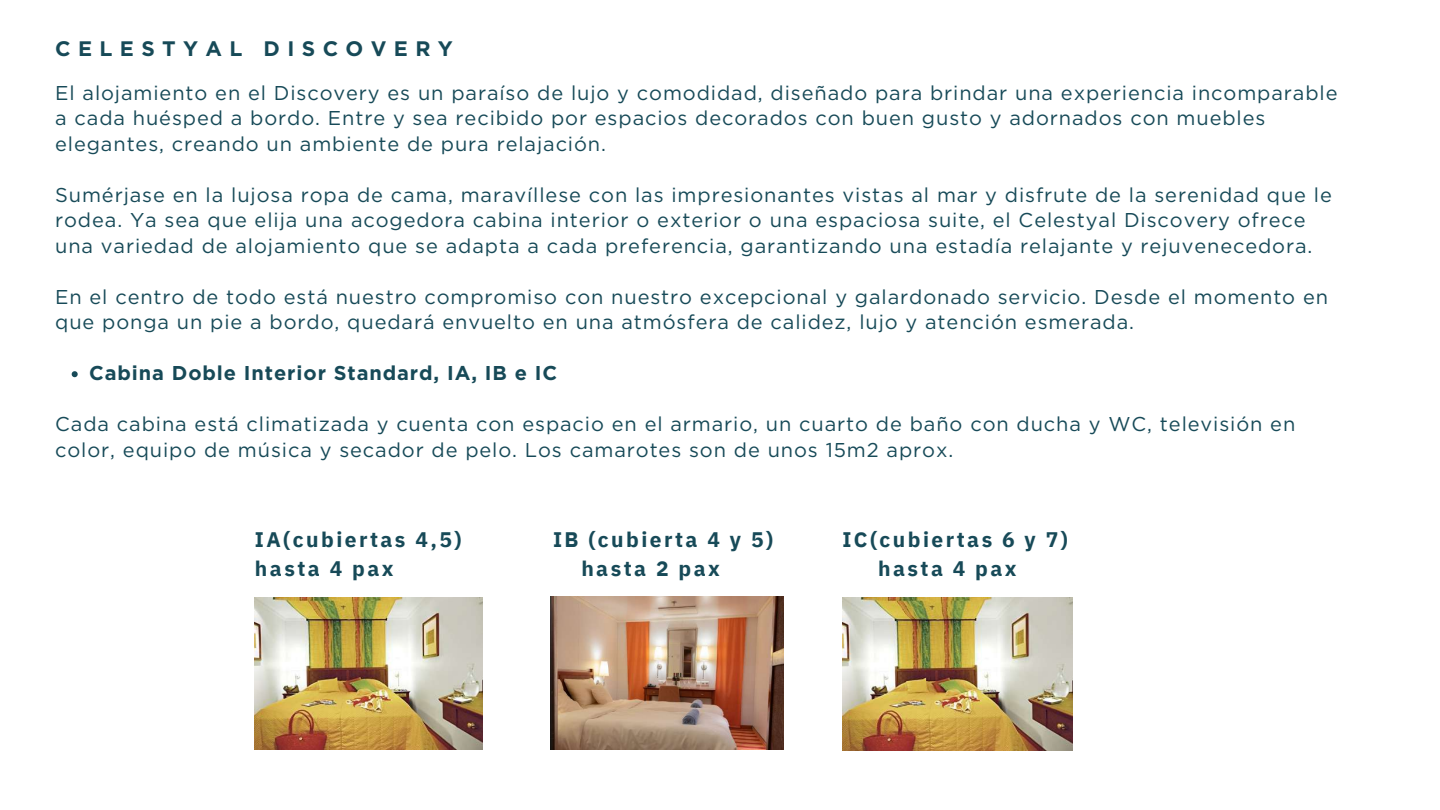
<style>
.page{position:relative;width:1440px;height:810px;background:#fff}
.page>*{position:absolute;margin:0;border:0;box-sizing:border-box;transform-origin:0 0}
.t1{font:700 21px "IBM Plex Sans";letter-spacing:.115em;color:#174a58}
.t2{font:700 21px "Gotham";letter-spacing:.35em;color:#174a58}
.t3{font:20px/25.5px "Gotham";letter-spacing:.045em;color:#174a58}
.t4{font:700 20px "Gotham";letter-spacing:.045em;color:#174a58}
</style>
<div class="page">
<svg style="left:72px;top:371px;width:6px;height:6px"></svg>
<img style="left:255px;top:598px;width:227px;height:151px">
<img style="left:551px;top:596px;width:232px;height:153px">
<img style="left:843px;top:598px;width:229px;height:153px">
<p class="t2" style="left:55px;top:35px;width:399px">CELESTYAL DISCOVERY</p>
<p class="t3" style="left:55px;top:80px;width:1284px">El alojamiento en el Discovery es un paraíso de lujo y comodidad, diseñado para brindar una experiencia incomparable a cada huésped a bordo. Entre y sea recibido por espacios decorados con buen gusto y adornados con muebles elegantes, creando un ambiente de pura relajación.</p>
<p class="t3" style="left:55px;top:182px;width:1278px">Sumérjase en la lujosa ropa de cama, maravíllese con las impresionantes vistas al mar y disfrute de la serenidad que le rodea. Ya sea que elija una acogedora cabina interior o exterior o una espaciosa suite, el Celestyal Discovery ofrece una variedad de alojamiento que se adapta a cada preferencia, garantizando una estadía relajante y rejuvenecedora.</p>
<p class="t3" style="left:55px;top:284px;width:1274px">En el centro de todo está nuestro compromiso con nuestro excepcional y galardonado servicio. Desde el momento en que ponga un pie a bordo, quedará envuelto en una atmósfera de calidez, lujo y atención esmerada.</p>
<p class="t4" style="left:89px;top:361px;width:470px">Cabina Doble Interior Standard, IA, IB e IC</p>
<p class="t3" style="left:55px;top:411px;width:1242px">Cada cabina está climatizada y cuenta con espacio en el armario, un cuarto de baño con ducha y WC, televisión en color, equipo de música y secador de pelo. Los camarotes son de unos 15m2 aprox.</p>
<p class="t1" style="left:255px;top:525px;width:208px">IA(cubiertas 4,5)</p>
<p class="t1" style="left:553px;top:525px;width:222px">IB (cubierta 4 y 5)</p>
<p class="t1" style="left:842px;top:525px;width:227px">IC(cubiertas 6 y 7)</p>
<p class="t1" style="left:255px;top:555px;width:140px">hasta 4 pax</p>
<p class="t1" style="left:581px;top:555px;width:140px">hasta 2 pax</p>
<p class="t1" style="left:878px;top:555px;width:140px">hasta 4 pax</p>
</div>
